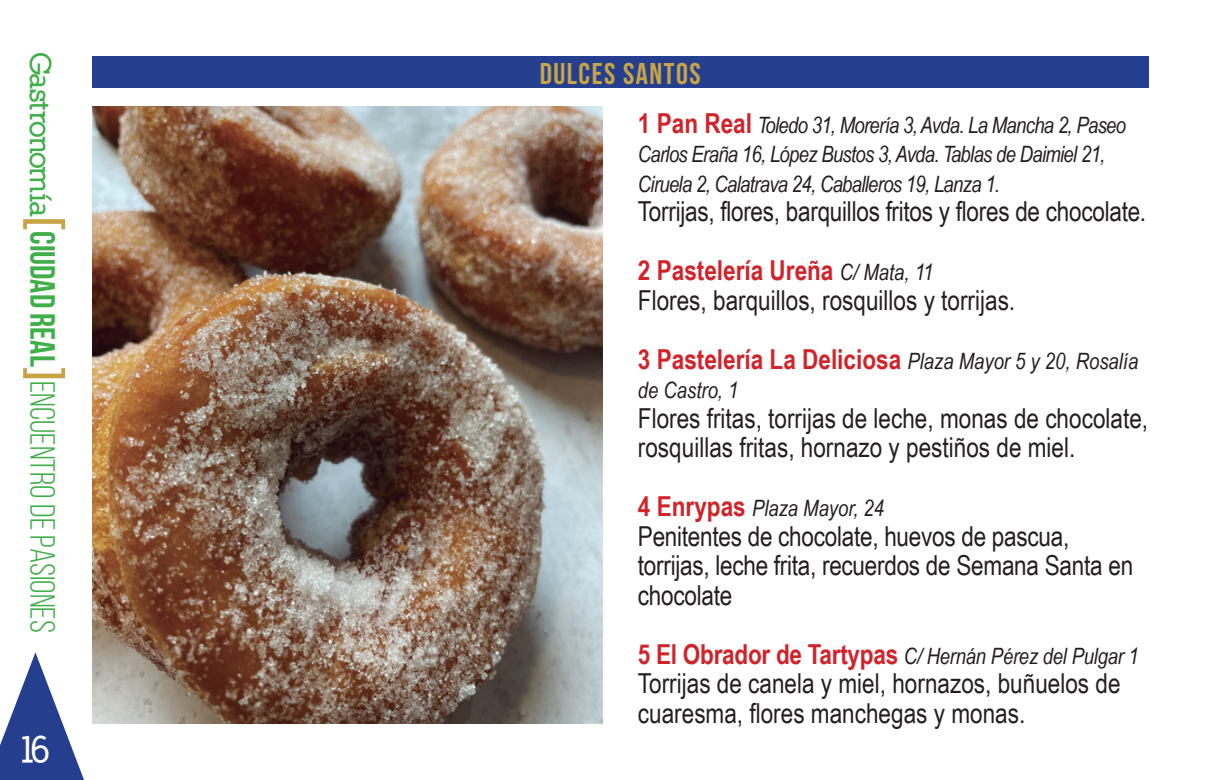
<style>
.page{position:relative;width:1205px;height:780px;background:#fff}
.page>*{position:absolute;margin:0;border:0;box-sizing:border-box;transform-origin:0 0}
.t1{font:800 37.5px "Nilland";color:#fff}
.t2{font:35px "Bebas Neue";color:#40ae49}
.t3{font:700 30px "Bebas Neue";letter-spacing:.05em;color:#c7a445}
.t4{font:27.5px/29.5px "Arial Narrow";color:#231f20}
.t5{font:700 27.5px "Arial Narrow";color:#d1232a}
.t6{font:italic 22.5px/29.5px "Arial Narrow";letter-spacing:-.03em;color:#231f20}
.t7{font:italic 22.5px "Arial Narrow";letter-spacing:-.01em;color:#231f20}
.t8{font:italic 22.5px "Arial Narrow";color:#231f20}
.s1{font-family:"Nilland";font-weight:800;font-size:30px}
.s2{font-size:60px;color:#c7a445}
.s3{font-weight:700}
.s4{font-weight:700;font-style:normal;font-size:27.5px;color:#d1232a}
.s5{font-weight:400;font-style:italic;font-size:22.5px;color:#231f20}
</style>
<div class="page">
<svg style="left:0;top:652px;width:84px;height:128px"></svg>
<img style="left:92px;top:107px;width:510px;height:616px">
<div style="left:92px;top:57px;width:1056px;height:31px;background:#253f8e"></div>
<p class="t2" style="left:61px;top:52px;width:582px;rotate:90deg"><span class="s1">Gastronomía</span><span class="s2">[</span><span class="s3">CIUDAD REAL</span><span class="s2">]</span>encuentro de pasiones</p>
<h1 class="t1" style="left:17px;top:727px;width:34px">16</h1>
<p class="t3" style="left:540px;top:57px;width:162px">DULCES SANTOS</p>
<p class="t6" style="left:638px;top:109px;width:490px"><span class="s4">1 Pan Real</span> Toledo 31, Morería 3, Avda. La Mancha 2, Paseo<br>Carlos Eraña 16, López Bustos 3, Avda. Tablas de Daimiel 21,<br>Ciruela 2, Calatrava 24, Caballeros 19, Lanza 1.</p>
<p class="t4" style="left:638px;top:197px;width:510px">Torrijas, flores, barquillos fritos y flores de chocolate.</p>
<p class="t5" style="left:638px;top:250px;width:297px">2 Pastelería Ureña <span class="s5">C/ Mata, 11</span></p>
<p class="t4" style="left:638px;top:285px;width:379px">Flores, barquillos, rosquillos y torrijas.</p>
<p class="t5" style="left:638px;top:338px;width:502px">3 Pastelería La Deliciosa <span class="s5">Plaza Mayor 5 y 20, Rosalía</span></p>
<p class="t8" style="left:638px;top:374px;width:102px">de Castro, 1</p>
<p class="t4" style="left:638px;top:403px;width:512px">Flores fritas, torrijas de leche, monas de chocolate, rosquillas fritas, hornazo y pestiños de miel.</p>
<p class="t8" style="left:638px;top:492px;width:248px"><span class="s4">4 Enrypas</span> Plaza Mayor, 24</p>
<p class="t4" style="left:638px;top:521px;width:497px">Penitentes de chocolate, huevos de pascua, torrijas, leche frita, recuerdos de Semana Santa en chocolate</p>
<p class="t7" style="left:638px;top:640px;width:502px"><span class="s4">5 El Obrador de Tartypas</span> C/ Hernán Pérez del Pulgar 1</p>
<p class="t4" style="left:638px;top:669px;width:484px">Torrijas de canela y miel, hornazos, buñuelos de cuaresma, flores manchegas y monas.</p>
</div>
